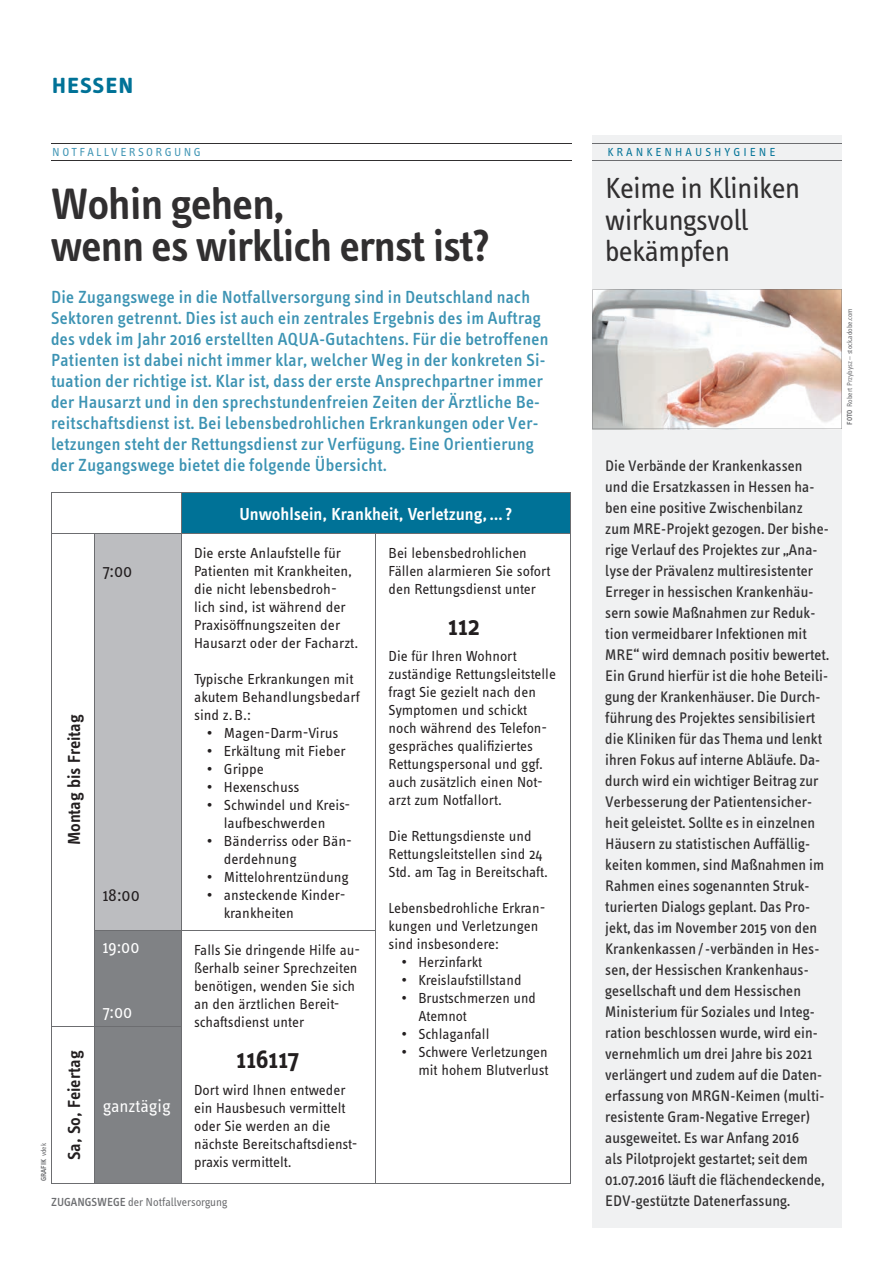
<style>
.page{position:relative;width:893px;height:1263px;background:#fff}
.page>*{position:absolute;margin:0;border:0;box-sizing:border-box;transform-origin:0 0}
.t1{font:600 45px/42px "Info Text";letter-spacing:-.015em;color:#312f30}
.t2{font:30px/31.5px "Info Text";color:#312f30}
.t3{font:30px "Info Text Semi Bold Caps";color:#007297}
.t4{font:600 27px "Info OT Text";color:#231f20}
.t5{font:500 18px/21px "Info Text";letter-spacing:.02em;color:#3c93b3}
.t6{font:600 18px "Info OT Text";color:#fff}
.t7{font:600 18px "Info OT Text";letter-spacing:-.005em;color:#231f20}
.t8{font:18px "Info OT Text";color:#fff}
.t9{font:18px "Info OT Text";color:#231f20}
.t10{font:15.75px/21px "Info Text";letter-spacing:.005em;color:#312f30}
.t11{font:15px/18px "Info OT Text";color:#231f20}
.t12{font:12px "Info Text";color:#6c6d70}
.t13{font:12px "Info Text";letter-spacing:.25em;color:#007297}
.t14{font:12px "Info Text";letter-spacing:.2em;color:#3c93b3}
.t15{font:7.5px "Info Text";color:#6c6d70}
.t16{font:600 7.5px "Info Text";color:#6c6d70}
.s1{font-weight:400}
.s2{font-weight:500}
.s3{font-weight:600}
</style>
<div class="page">
<hr style="left:51px;top:143px;width:520px;height:1px;background:#312f30">
<hr style="left:51px;top:160px;width:520px;height:1px;background:#312f30">
<div style="left:592px;top:135px;width:250px;height:1092px;background:#f0f1f2"></div>
<hr style="left:592px;top:143px;width:250px;height:1px;background:#6c6d70">
<hr style="left:592px;top:160px;width:250px;height:1px;background:#6c6d70">
<svg style="left:592px;top:289px;width:250px;height:140px"></svg>
<div style="left:181px;top:493px;width:389px;height:40px;background:#007297"></div>
<div style="left:94px;top:533px;width:87px;height:397px;background:#bcbdc0"></div>
<div style="left:95px;top:931px;width:86px;height:253px;background:#808285"></div>
<hr style="left:51px;top:492px;width:43px;height:1px;background:#6c6d70">
<hr style="left:51px;top:493px;width:1px;height:40px;background:#6c6d70">
<hr style="left:94px;top:492px;width:87px;height:1px;background:#6c6d70">
<hr style="left:181px;top:492px;width:195px;height:1px;background:#6c6d70">
<hr style="left:181px;top:493px;width:1px;height:40px;background:#6c6d70">
<hr style="left:376px;top:492px;width:195px;height:1px;background:#6c6d70">
<hr style="left:570px;top:493px;width:1px;height:40px;background:#6c6d70">
<hr style="left:51px;top:533px;width:43px;height:1px;background:#6c6d70">
<hr style="left:51px;top:533px;width:1px;height:397px;background:#6c6d70">
<hr style="left:51px;top:930px;width:1px;height:96px;background:#6c6d70">
<hr style="left:94px;top:533px;width:87px;height:1px;background:#6c6d70">
<hr style="left:94px;top:533px;width:1px;height:397px;background:#6c6d70">
<hr style="left:181px;top:533px;width:195px;height:1px;background:#6c6d70">
<hr style="left:181px;top:533px;width:1px;height:397px;background:#6c6d70">
<hr style="left:376px;top:533px;width:195px;height:1px;background:#6c6d70">
<hr style="left:376px;top:533px;width:1px;height:397px;background:#6c6d70">
<hr style="left:570px;top:533px;width:1px;height:397px;background:#6c6d70">
<hr style="left:570px;top:930px;width:1px;height:96px;background:#6c6d70">
<hr style="left:570px;top:1026px;width:1px;height:158px;background:#6c6d70">
<hr style="left:376px;top:1184px;width:195px;height:1px;background:#6c6d70">
<hr style="left:94px;top:930px;width:87px;height:1px;background:#6c6d70">
<hr style="left:94px;top:931px;width:1px;height:95px;background:#6c6d70">
<hr style="left:181px;top:930px;width:195px;height:1px;background:#6c6d70">
<hr style="left:181px;top:931px;width:1px;height:95px;background:#6c6d70">
<hr style="left:376px;top:931px;width:1px;height:95px;background:#6c6d70">
<hr style="left:376px;top:1026px;width:1px;height:158px;background:#6c6d70">
<hr style="left:181px;top:1184px;width:195px;height:1px;background:#6c6d70">
<hr style="left:51px;top:1026px;width:43px;height:1px;background:#6c6d70">
<hr style="left:51px;top:1027px;width:1px;height:157px;background:#6c6d70">
<hr style="left:94px;top:1026px;width:88px;height:1px;background:#6c6d70">
<hr style="left:94px;top:1027px;width:1px;height:157px;background:#6c6d70">
<hr style="left:181px;top:1027px;width:1px;height:157px;background:#6c6d70">
<hr style="left:51px;top:1184px;width:43px;height:1px;background:#6c6d70">
<hr style="left:94px;top:1184px;width:87px;height:1px;background:#6c6d70">
<h2 class="t3" style="left:51px;top:66px;width:85px">hessen</h2>
<p class="t14" style="left:52px;top:145px;width:150px">NOTFALLVERSORGUNG</p>
<h1 class="t1" style="left:51px;top:183px;width:442px">Wohin gehen,<br>wenn es wirklich ernst ist?</h1>
<p class="t5" style="left:51px;top:287px;width:499px">Die Zugangswege in die Notfallversorgung sind in Deutschland nach Sektoren getrennt. Dies ist auch ein zentrales Ergebnis des im Auftrag des vdek im Jahr 2016 erstellten AQUA-Gutachtens. Für die betroffenen Patienten ist dabei nicht immer klar, welcher Weg in der konkreten Si&shy;tuation der richtige ist. Klar ist, dass der erste Ansprechpartner immer der Hausarzt und in den sprechstundenfreien Zeiten der Ärztliche Be&shy;reitschaftsdienst ist. Bei lebensbedrohlichen Erkrankungen oder Ver&shy;letzungen steht der Rettungsdienst zur Verfügung. Eine Orientierung der Zugangswege bietet die folgende Übersicht.</p>
<p class="t9" style="left:103px;top:560px;width:31px">7:00</p>
<p class="t16" style="left:39px;top:1181px;width:39px;rotate:-90deg">GRAFIK <span class="s1">vdek</span></p>
<p class="t7" style="left:63px;top:845px;width:133px;rotate:-90deg">Montag bis Freitag</p>
<p class="t9" style="left:103px;top:884px;width:39px">18:00</p>
<p class="t8" style="left:103px;top:936px;width:38px">19:00</p>
<p class="t7" style="left:63px;top:1160px;width:111px;rotate:-90deg">Sa, So, Feiertag</p>
<p class="t8" style="left:103px;top:1001px;width:31px">7:00</p>
<p class="t8" style="left:103px;top:1095px;width:70px">ganztägig</p>
<p class="t6" style="left:240px;top:503px;width:274px">Unwohlsein, Krankheit, Verletzung, … ?</p>
<p class="t11" style="left:194px;top:543px;width:166px">Die erste Anlaufstelle für<br>Patienten mit Krankheiten, die nicht lebensbedroh&shy;lich sind, ist während der<br>Praxisöffnungszeiten der<br>Hausarzt oder der Facharzt.</p>
<p class="t11" style="left:194px;top:669px;width:167px">Typische Erkrankungen mit akutem Behandlungsbedarf sind z. B.:</p>
<p class="t11" style="left:207px;top:723px;width:133px">• Magen-Darm-Virus</p>
<p class="t11" style="left:207px;top:741px;width:141px">• Erkältung mit Fieber</p>
<p class="t11" style="left:207px;top:759px;width:59px">• Grippe</p>
<p class="t11" style="left:207px;top:777px;width:94px">• Hexenschuss</p>
<p class="t11" style="left:207px;top:795px;width:145px;text-align:center">• Schwindel und Kreis&shy;laufbeschwerden</p>
<p class="t11" style="left:224px;top:831px;width:130px;text-indent:-17px">• Bänderriss oder Bän&shy;derdehnung</p>
<p class="t11" style="left:207px;top:867px;width:144px">• Mittelohrentzündung</p>
<p class="t11" style="left:224px;top:885px;width:123px;text-indent:-17px">• ansteckende Kinder&shy;krankheiten</p>
<p class="t11" style="left:194px;top:941px;width:168px">Falls Sie dringende Hilfe au&shy;ßerhalb seiner Sprechzeiten benötigen, wenden Sie sich an den ärztlichen Bereit&shy;schaftsdienst unter</p>
<h3 class="t4" style="left:237px;top:1042px;width:64px">116117</h3>
<p class="t11" style="left:194px;top:1080px;width:165px">Dort wird Ihnen entweder ein Hausbesuch vermittelt oder Sie werden an die nächste Bereitschaftsdienst&shy;praxis vermittelt.</p>
<p class="t11" style="left:389px;top:543px;width:163px">Bei lebensbedrohlichen<br>Fällen alarmieren Sie sofort den Rettungsdienst unter</p>
<h3 class="t4" style="left:448px;top:609px;width:33px">112</h3>
<p class="t11" style="left:389px;top:647px;width:169px">Die für Ihren Wohnort zuständige Rettungsleitstelle fragt Sie gezielt nach den<br>Symptomen und schickt noch während des Telefon&shy;gespräches qualifiziertes<br>Rettungspersonal und ggf. auch zusätzlich einen Not&shy;arzt zum Notfallort.</p>
<p class="t11" style="left:389px;top:827px;width:161px">Die Rettungsdienste und<br>Rettungsleitstellen sind 24<br>Std. am Tag in Bereitschaft.</p>
<p class="t11" style="left:389px;top:899px;width:158px">Lebensbedrohliche Erkran&shy;kungen und Verletzungen sind insbesondere:</p>
<p class="t11" style="left:401px;top:953px;width:82px">• Herzinfarkt</p>
<p class="t11" style="left:401px;top:971px;width:122px">• Kreislaufstillstand</p>
<p class="t11" style="left:418px;top:989px;width:119px;text-indent:-17px">• Brustschmerzen und<br>Atemnot</p>
<p class="t11" style="left:401px;top:1025px;width:89px">• Schlaganfall</p>
<p class="t11" style="left:401px;top:1043px;width:149px;text-align:right">• Schwere Verletzungen mit hohem Blutverlust</p>
<p class="t12" style="left:51px;top:1195px;width:178px"><span class="s2">ZUGANGSWEGE</span> der Notfallversorgung</p>
<p class="t13" style="left:607px;top:145px;width:170px">KRANKENHAUSHYGIENE</p>
<h2 class="t2" style="left:605px;top:173px;width:197px">Keime in Kliniken wirkungsvoll bekämpfen</h2>
<p class="t10" style="left:605px;top:455px;width:225px">Die Verbände der Krankenkassen und die Ersatzkassen in Hessen ha&shy;ben eine positive Zwischenbilanz zum MRE-Projekt gezogen. Der bishe&shy;rige Verlauf des Projektes zur „Ana&shy;lyse der Prävalenz multiresistenter Erreger in hessischen Krankenhäu&shy;sern sowie Maßnahmen zur Reduk&shy;tion vermeidbarer Infektionen mit MRE“ wird demnach positiv bewertet.<br>Ein Grund hierfür ist die hohe Beteili&shy;gung der Krankenhäuser. Die Durch&shy;führung des Projektes sensibilisiert die Kliniken für das Thema und lenkt ihren Fokus auf interne Abläufe. Da&shy;durch wird ein wichtiger Beitrag zur Verbesserung der Patientensicher&shy;heit geleistet. Sollte es in einzelnen Häusern zu statistischen Auffällig&shy;keiten kommen, sind Maßnahmen im Rahmen eines sogenannten Struk&shy;turierten Dialogs geplant. Das Pro&shy;jekt, das im November 2015 von den Krankenkassen / -verbänden in Hes&shy;sen, der Hessischen Krankenhaus&shy;gesellschaft und dem Hessischen Ministerium für Soziales und Integ&shy;ration beschlossen wurde, wird ein&shy;vernehmlich um drei Jahre bis 2021 verlängert und zudem auf die Daten&shy;erfassung von MRGN-Keimen (multi&shy;resistente Gram-Negative Erreger) ausgeweitet. Es war Anfang 2016<br>als Pilotprojekt gestartet; seit dem 01.07.2016 läuft die flächendeckende, EDV-gestützte Datenerfassung.</p>
<p class="t15" style="left:845px;top:425px;width:118px;rotate:-90deg"><span class="s3">FOTO</span> Robert Przybysz – stock.adobe.com</p>
</div>
